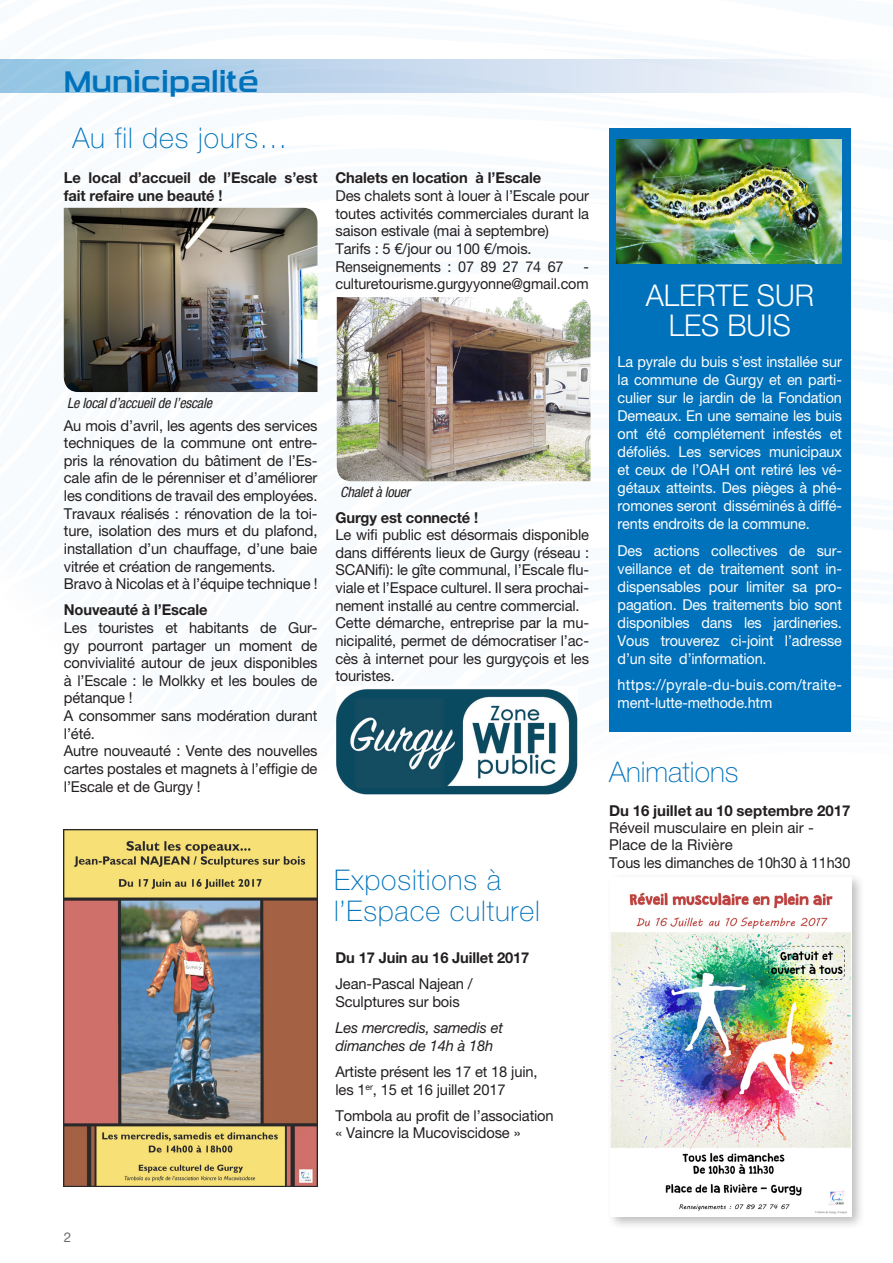
<style>
.page{position:relative;width:893px;height:1263px;background:#fff}
.page>*{position:absolute;margin:0;border:0;box-sizing:border-box;transform-origin:0 0}
.t1{font:300 30px/30px "Helvetica Neue LT Pro";color:#fff;text-align:center;scale:.96 1}
.t2{font:30px "Sui Generis Rg";color:#0072bc}
.t3{font:100 28.5px/31.5px "Helvetica Neue LT Pro";letter-spacing:.03em;color:#0072bc}
.t4{font:100 28.5px "Helvetica Neue LT Pro";color:#0072bc}
.t5{font:15px/17.7px "Helvetica Neue LT Pro";letter-spacing:-.01em;color:#231f20}
.t6{font:15px/18px "Helvetica Neue LT Pro";letter-spacing:-.01em;color:#fff;text-align:justify;scale:.96 1}
.t7{font:700 15px/18px "Helvetica Neue LT Pro";letter-spacing:-.01em;color:#231f20}
.t8{font:15px/18px "Helvetica Neue LT Pro";letter-spacing:.02em;color:#fff;scale:.96 1}
.t9{font:italic 15px/17.5px "Helvetica Neue LT Pro";letter-spacing:-.01em;color:#231f20}
.t10{font:15px/17.7px "Helvetica Neue LT Pro";letter-spacing:-.01em;color:#231f20;text-align:right;scale:.96 1}
.t11{font:italic condensed 14.25px "Helvetica Neue LT Pro";letter-spacing:-.015em;color:#231f20}
.t12{font:13.5px "Helvetica Neue LT Pro";color:#6c6d70}
</style>
<div class="page">
<svg style="left:577px;top:719px;width:274px;height:48px"></svg>
<div style="left:0;top:60px;width:893px;height:32px;background:linear-gradient(to right,#94c2e2,#fdf9fd)"></div>
<div style="left:609px;top:128px;width:241px;height:603px;background:#0072bc"></div>
<img style="left:616px;top:140px;width:225px;height:124px">
<img style="left:64px;top:208px;width:253px;height:184px">
<img style="left:337px;top:297px;width:253px;height:184px">
<img style="left:336px;top:689px;width:241px;height:106px">
<img style="left:64px;top:829px;width:253px;height:358px">
<div style="left:607px;top:873px;width:258px;height:357px;background:#231f20;opacity:.3"></div>
<img style="left:611px;top:877px;width:240px;height:339px">
<h1 class="t2" style="left:64px;top:64px;width:197px">Municipalité</h1>
<h2 class="t3" style="left:73px;top:122px;width:216px">Au fil des jours…</h2>
<p class="t7" style="left:64px;top:169px;width:255px">Le local d’accueil de l’Escale s’est fait refaire une beauté !</p>
<p class="t7" style="left:335px;top:169px;width:207px">Chalets en location à l’Escale</p>
<p class="t5" style="left:335px;top:187px;width:255px">Des chalets sont à louer à l’Escale pour toutes activités commerciales durant la saison estivale (mai à septembre)<br>Tarifs : 5 €/jour ou 100 €/mois.<br>Renseignements : 07 89 27 74 67</p>
<p class="t10" style="left:335px;top:257px;width:266px">- culturetourisme.gurgyyonne@gmail.com</p>
<p class="t11" style="left:67px;top:394px;width:146px">Le local d’accueil de l’escale</p>
<p class="t5" style="left:64px;top:416px;width:255px">Au mois d’avril, les agents des services techniques de la commune ont entre&shy;pris la rénovation du bâtiment de l’Es&shy;cale afin de le pérenniser et d’améliorer les conditions de travail des employées.<br>Travaux réalisés : rénovation de la toi&shy;ture, isolation des murs et du plafond, installation d’un chauffage, d’une baie vitrée et création de rangements.<br>Bravo à Nicolas et à l’équipe technique !</p>
<p class="t7" style="left:64px;top:601px;width:145px">Nouveauté à l’Escale</p>
<p class="t5" style="left:64px;top:619px;width:255px">Les touristes et habitants de Gur&shy;gy pourront partager un moment de convivialité autour de jeux disponibles à l’Escale : le Molkky et les boules de pétanque !<br>A consommer sans modération durant l’été.<br>Autre nouveauté : Vente des nouvelles cartes postales et magnets à l’effigie de l’Escale et de Gurgy !</p>
<p class="t11" style="left:340px;top:484px;width:72px">Chalet à louer</p>
<p class="t7" style="left:335px;top:508px;width:144px">Gurgy est connecté !</p>
<p class="t5" style="left:335px;top:526px;width:255px">Le wifi public est désormais disponible dans différents lieux de Gurgy (réseau :<br>SCANifi): le gîte communal, l’Escale flu&shy;viale et l’Espace culturel. Il sera prochai&shy;nement installé au centre commercial.<br>Cette démarche, entreprise par la mu&shy;nicipalité, permet de démocratiser l’ac&shy;cès à internet pour les gurgyçois et les touristes.</p>
<h2 class="t3" style="left:334px;top:864px;width:207px">Expositions à l’Espace culturel</h2>
<p class="t7" style="left:335px;top:948px;width:195px">Du 17 Juin au 16 Juillet 2017</p>
<p class="t5" style="left:335px;top:975px;width:139px">Jean-Pascal Najean /<br>Sculptures sur bois</p>
<p class="t9" style="left:335px;top:1019px;width:169px">Les mercredis, samedis et dimanches de 14h à 18h</p>
<p class="t5" style="left:335px;top:1062px;width:204px">Artiste présent les 17 et 18 juin, les 1<sup>er</sup>, 15 et 16 juillet 2017</p>
<p class="t5" style="left:335px;top:1106px;width:220px">Tombola au profit de l’association « Vaincre la Mucoviscidose »</p>
<h1 class="t1" style="left:646px;top:280px;width:177px">ALERTE SUR<br>LES BUIS</h1>
<p class="t6" style="left:618px;top:353px;width:235px">La pyrale du buis s’est installée sur la commune de Gurgy et en parti&shy;culier sur le jardin de la Fondation Demeaux. En une semaine les buis ont été complétement infestés et défoliés. Les services municipaux et ceux de l’OAH ont retiré les vé&shy;gétaux atteints. Des pièges à phé&shy;romones seront disséminés à diffé&shy;rents endroits de la commune.</p>
<p class="t6" style="left:618px;top:541px;width:235px;text-align:left">Des actions collectives de sur&shy;veillance et de traitement sont in&shy;dispensables pour limiter sa pro&shy;pagation. Des traitements bio sont disponibles dans les jardineries.<br>Vous trouverez ci-joint l’adresse d’un site d’information.</p>
<p class="t8" style="left:618px;top:676px;width:235px">https://pyrale-du-buis. com/traite&shy;ment-lutte-methode. htm</p>
<h2 class="t4" style="left:609px;top:755px;width:131px">Animations</h2>
<p class="t7" style="left:609px;top:801px;width:243px">Du 16 juillet au 10 septembre 2017</p>
<p class="t5" style="left:609px;top:819px;width:243px;line-height:17.2px">Réveil musculaire en plein air -<br>Place de la Rivière<br>Tous les dimanches de 10h30 à 11h30</p>
<p class="t12" style="left:64px;top:1229px;width:9px">2</p>
</div>
